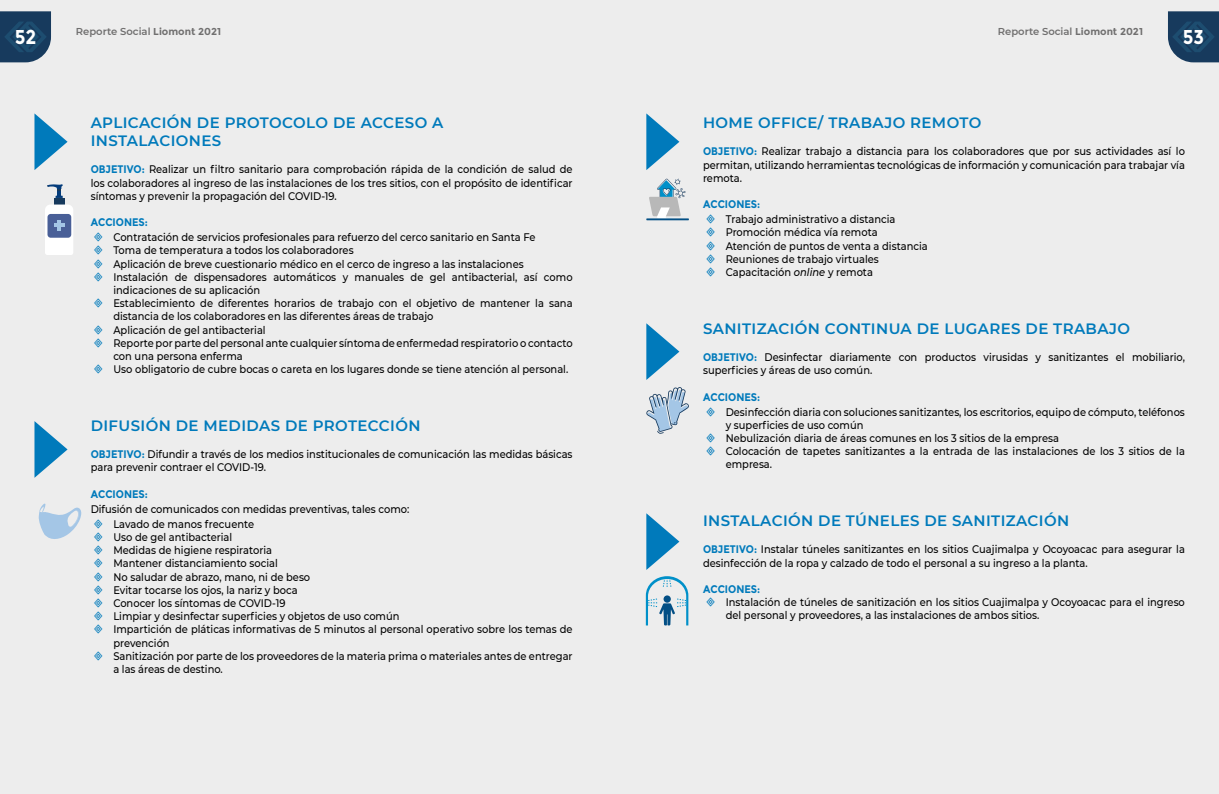
<style>
.page{position:relative;width:1219px;height:794px;background:#ededed}
.page>*{position:absolute;margin:0;border:0;box-sizing:border-box;transform-origin:0 0}
.t1{font:700 20px "Montserrat";color:#fff;scale:.9 1}
.t2{font:600 15px/18px "Montserrat";letter-spacing:.025em;color:#007abb}
.t3{font:500 11px/13.2px "Montserrat";color:#000;scale:.9 1}
.t4{font:700 11px "Montserrat";color:#007abb;scale:.9 1}
.t5{font:600 10px "Montserrat";color:#706f6f}
.s1{font-weight:700}
.s2{font-weight:700;color:#007abb}
.s3{font-style:italic}
</style>
<div class="page">
<svg style="left:1168px;top:11px;width:51px;height:51px;background:#244869"></svg>
<svg style="left:0;top:11px;width:51px;height:51px;background:#244869"></svg>
<svg style="left:34px;top:113px;width:34px;height:57px"></svg>
<svg style="left:34px;top:421px;width:34px;height:57px"></svg>
<svg style="left:646px;top:113px;width:33px;height:57px"></svg>
<svg style="left:646px;top:323px;width:33px;height:57px"></svg>
<svg style="left:646px;top:513px;width:33px;height:57px"></svg>
<div style="left:54px;top:198px;width:11px;height:6px;background:#173a5d"></div>
<svg style="left:47px;top:184px;width:16px;height:14px"></svg>
<svg style="left:45px;top:204px;width:28px;height:51px"></svg>
<svg style="left:38px;top:503px;width:43px;height:36px"></svg>
<svg style="left:646px;top:387px;width:43px;height:47px"></svg>
<svg style="left:649px;top:179px;width:37px;height:39px"></svg>
<hr style="left:646px;top:218px;width:43px;height:2px;background:#034f85">
<svg style="left:646px;top:576px;width:42px;height:49px"></svg>
<p class="t5" style="left:76px;top:25px;width:147px">Reporte Social <span class="s1">Liomont 2021</span></p>
<p class="t5" style="left:998px;top:25px;width:147px">Reporte Social <span class="s1">Liomont 2021</span></p>
<h1 class="t1" style="left:15px;top:25px;width:26px">52</h1>
<h1 class="t1" style="left:1183px;top:25px;width:25px">53</h1>
<h2 class="t2" style="left:91px;top:113px;width:354px">APLICACIÓN DE PROTOCOLO DE ACCESO A<br>INSTALACIONES</h2>
<p class="t3" style="left:91px;top:162px;width:537px;text-align:justify"><span class="s2">OBJETIVO:</span> Realizar un filtro sanitario para comprobación rápida de la condición de salud de los colaboradores al ingreso de las instalaciones de los tres sitios, con el propósito de identificar síntomas y prevenir la propagación del COVID-19.</p>
<p class="t4" style="left:91px;top:216px;width:65px">ACCIONES:</p>
<p class="t3" style="left:113px;top:230px;width:512px">Contratación de servicios profesionales para refuerzo del cerco sanitario en Santa Fe<br>Toma de temperatura a todos los colaboradores<br>Aplicación de breve cuestionario médico en el cerco de ingreso a las instalaciones Instalación de dispensadores automáticos y manuales de gel antibacterial, así como indicaciones de su aplicación<br>Establecimiento de diferentes horarios de trabajo con el objetivo de mantener la sana distancia de los colaboradores en las diferentes áreas de trabajo<br>Aplicación de gel antibacterial<br>Reporte por parte del personal ante cualquier síntoma de enfermedad respiratorio o contacto con una persona enferma<br>Uso obligatorio de cubre bocas o careta en los lugares donde se tiene atención al personal.</p>
<h2 class="t2" style="left:91px;top:416px;width:331px">DIFUSIÓN DE MEDIDAS DE PROTECCIÓN</h2>
<p class="t3" style="left:91px;top:447px;width:537px"><span class="s2">OBJETIVO:</span> Difundir a través de los medios institucionales de comunicación las medidas básicas para prevenir contraer el COVID-19.</p>
<p class="t4" style="left:91px;top:487px;width:65px">ACCIONES:</p>
<p class="t3" style="left:113px;top:501px;width:330px;line-height:15px;text-indent:-23px">Difusión de comunicados con medidas preventivas, tales como:<br>Lavado de manos frecuente</p>
<p class="t3" style="left:113px;top:530px;width:512px">Uso de gel antibacterial<br>Medidas de higiene respiratoria<br>Mantener distanciamiento social<br>No saludar de abrazo, mano, ni de beso<br>Evitar tocarse los ojos, la nariz y boca<br>Conocer los síntomas de COVID-19<br>Limpiar y desinfectar superficies y objetos de uso común<br>Impartición de pláticas informativas de 5 minutos al personal operativo sobre los temas de prevención<br>Sanitización por parte de los proveedores de la materia prima o materiales antes de entregar a las áreas de destino.</p>
<h2 class="t2" style="left:703px;top:113px;width:280px">HOME OFFICE/ TRABAJO REMOTO</h2>
<p class="t3" style="left:703px;top:144px;width:537px;text-align:justify"><span class="s2">OBJETIVO:</span> Realizar trabajo a distancia para los colaboradores que por sus actividades así lo permitan, utilizando herramientas tecnológicas de información y comunicación para trabajar vía remota.</p>
<p class="t4" style="left:703px;top:198px;width:65px">ACCIONES:</p>
<p class="t3" style="left:726px;top:212px;width:226px">Trabajo administrativo a distancia Promoción médica vía remota<br>Atención de puntos de venta a distancia Reuniones de trabajo virtuales Capacitación <span class="s3">online</span> y remota</p>
<h2 class="t2" style="left:703px;top:318px;width:429px">SANITIZACIÓN CONTINUA DE LUGARES DE TRABAJO</h2>
<p class="t3" style="left:703px;top:350px;width:537px"><span class="s2">OBJETIVO:</span> Desinfectar diariamente con productos virusidas y sanitizantes el mobiliario, superficies y áreas de uso común.</p>
<p class="t4" style="left:703px;top:390px;width:65px">ACCIONES:</p>
<p class="t3" style="left:726px;top:405px;width:512px">Desinfección diaria con soluciones sanitizantes, los escritorios, equipo de cómputo, teléfonos y superficies de uso común<br>Nebulización diaria de áreas comunes en los 3 sitios de la empresa<br>Colocación de tapetes sanitizantes a la entrada de las instalaciones de los 3 sitios de la empresa.</p>
<h2 class="t2" style="left:703px;top:511px;width:368px">INSTALACIÓN DE TÚNELES DE SANITIZACIÓN</h2>
<p class="t3" style="left:703px;top:542px;width:537px"><span class="s2">OBJETIVO:</span> Instalar túneles sanitizantes en los sitios Cuajimalpa y Ocoyoacac para asegurar la desinfección de la ropa y calzado de todo el personal a su ingreso a la planta.</p>
<p class="t4" style="left:703px;top:582px;width:65px">ACCIONES:</p>
<p class="t3" style="left:726px;top:595px;width:512px">Instalación de túneles de sanitización en los sitios Cuajimalpa y Ocoyoacac para el ingreso del personal y proveedores, a las instalaciones de ambos sitios.</p>
</div>
